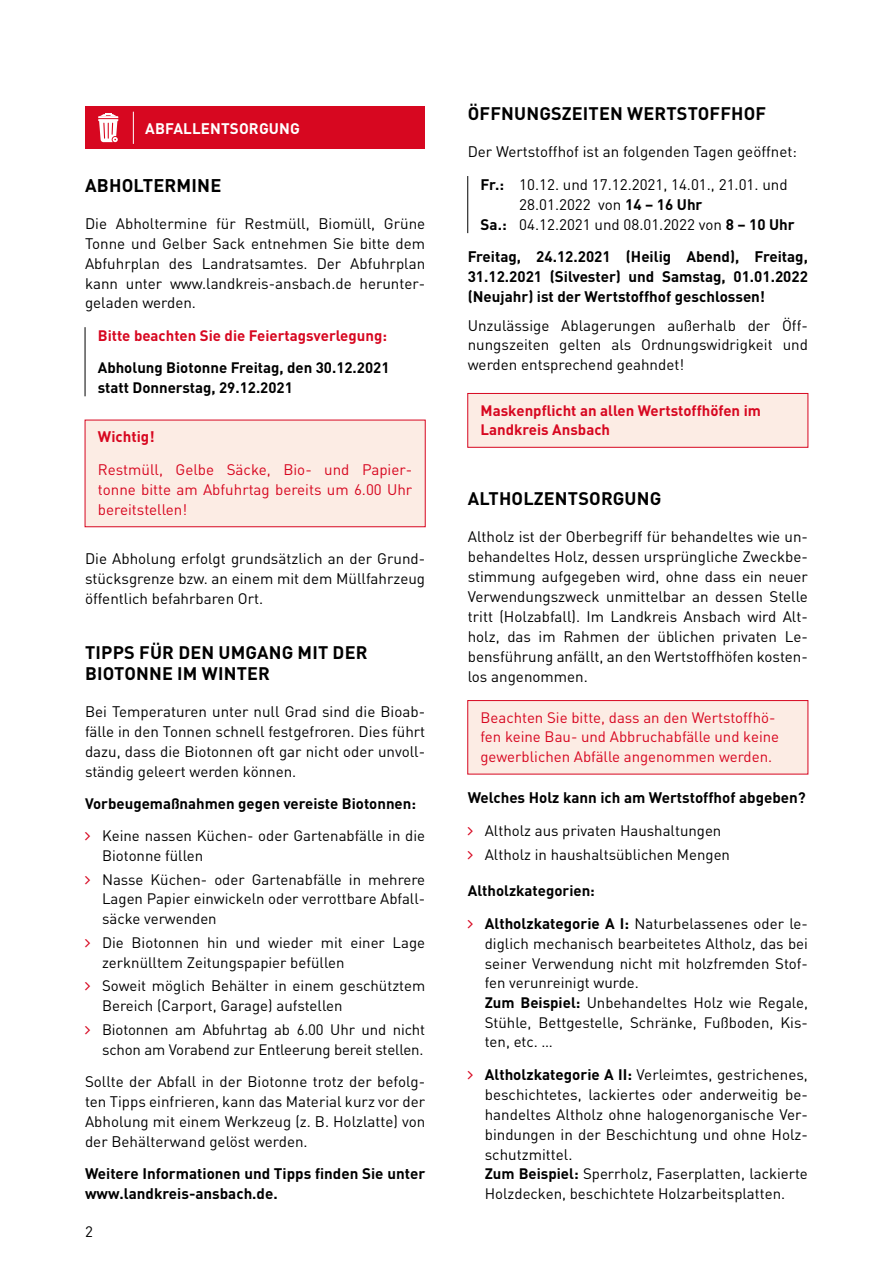
<style>
.page{position:relative;width:893px;height:1263px;background:#fff}
.page>*{position:absolute;margin:0;border:0;box-sizing:border-box;transform-origin:0 0}
.t1{font:700 18.15px "DIN Pro";letter-spacing:.01em;color:#000}
.t2{font:700 18px/21.1px "DIN Pro";letter-spacing:.01em;color:#000}
.t3{font:15.15px/20px "DIN Pro";color:#000;text-align:justify}
.t4{font:700 15.15px/20px "DIN Pro";color:#000}
.t5{font:15.15px/19.8px "DIN Pro";color:#d70720}
.t6{font:700 15.15px "DIN Pro";letter-spacing:.01em;color:#fff}
.t7{font:700 15.15px "DIN Pro";color:#d70720}
.t8{font:15px/19.6px "DIN Pro";color:#000}
.t9{font:15px/19.6px "DIN Pro";color:#d70720}
.t10{font:700 15px/19.6px "DIN Pro";color:#000}
.t11{font:700 15px/19.6px "DIN Pro";color:#d70720}
.s1{font-weight:700}
.s2{font-weight:700;font-size:15.15px}
</style>
<div class="page">
<hr style="left:85px;top:327px;width:1px;height:69px;background:#000">
<div style="left:85px;top:420px;width:340px;height:107px;background:#fcece4"></div>
<div style="left:85px;top:106px;width:340px;height:43px;background:#d70720"></div>
<hr style="left:133px;top:112px;width:1px;height:32px;background:#fff">
<svg style="left:98px;top:113px;width:20px;height:29px"></svg>
<hr style="left:467px;top:176px;width:1px;height:57px;background:#000">
<div style="left:467px;top:393px;width:341px;height:54px;background:#fcece4;border:1px solid #d70720"></div>
<div style="left:467px;top:700px;width:341px;height:74px;background:#fcece4;border:1px solid #d70720"></div>
<p class="t6" style="left:145px;top:118px;width:156px">ABFALLENTSORGUNG</p>
<p class="t1" style="left:85px;top:173px;width:138px">ABHOLTERMINE</p>
<p class="t3" style="left:85px;top:213px;width:342px">Die Abholtermine für Restmüll, Biomüll, Grüne Tonne und Gelber Sack entnehmen Sie bitte dem Abfuhrplan des Landratsamtes. Der Abfuhrplan kann unter www.landkreis-ansbach.de herunter&shy;geladen werden.</p>
<p class="t11" style="left:98px;top:325px;width:291px">Bitte beachten Sie die Feiertagsverlegung:</p>
<p class="t10" style="left:98px;top:357px;width:293px">Abholung Biotonne Freitag, den 30.12.2021 statt Donnerstag, 29.12.2021</p>
<p class="t7" style="left:98px;top:427px;width:58px">Wichtig!</p>
<p class="t5" style="left:98px;top:459px;width:316px">Restmüll, Gelbe Säcke, Bio- und Papier&shy;tonne bitte am Abfuhrtag bereits um 6.00 Uhr bereitstellen!</p>
<p class="t3" style="left:85px;top:548px;width:342px">Die Abholung erfolgt grundsätzlich an der Grund&shy;stücksgrenze bzw. an einem mit dem Müllfahrzeug öffentlich befahrbaren Ort.</p>
<p class="t2" style="left:85px;top:641px;width:284px">TIPPS FÜR DEN UMGANG MIT DER<br>BIOTONNE IM WINTER</p>
<p class="t3" style="left:85px;top:701px;width:342px">Bei Temperaturen unter null Grad sind die Bioab&shy;fälle in den Tonnen schnell festgefroren. Dies führt dazu, dass die Biotonnen oft gar nicht oder unvoll&shy;ständig geleert werden können.</p>
<p class="t10" style="left:85px;top:793px;width:332px">Vorbeugemaßnahmen gegen vereiste Biotonnen:</p>
<p class="t8" style="left:102px;top:825px;width:325px">Keine nassen Küchen- oder Gartenabfälle in die<br>Biotonne füllen</p>
<p class="t8" style="left:102px;top:869px;width:325px;text-align:justify">Nasse Küchen- oder Gartenabfälle in mehrere Lagen Papier einwickeln oder verrottbare Abfall&shy;säcke verwenden</p>
<p class="t8" style="left:102px;top:932px;width:325px">Die Biotonnen hin und wieder mit einer Lage zerknülltem Zeitungspapier befüllen</p>
<p class="t8" style="left:102px;top:975px;width:325px">Soweit möglich Behälter in einem geschütztem<br>Bereich (Carport, Garage) aufstellen</p>
<p class="t8" style="left:102px;top:1019px;width:325px">Biotonnen am Abfuhrtag ab 6.00 Uhr und nicht schon am Vorabend zur Entleerung bereit stellen.</p>
<p class="t3" style="left:85px;top:1071px;width:342px">Sollte der Abfall in der Biotonne trotz der befolg&shy;ten Tipps einfrieren, kann das Material kurz vor der Abholung mit einem Werkzeug (z. B. Holzlatte) von der Behälterwand gelöst werden.</p>
<p class="t4" style="left:85px;top:1163px;width:342px">Weitere Informationen und Tipps finden Sie unter www.landkreis-ansbach.de.</p>
<p class="t8" style="left:85px;top:1221px;width:9px">2</p>
<p class="t2" style="left:468px;top:102px;width:300px">ÖFFNUNGSZEITEN WERTSTOFFHOF</p>
<p class="t3" style="left:468px;top:134px;width:331px;line-height:32.8px;text-align:center">Der Wertstoffhof ist an folgenden Tagen geöffnet:<br><span class="s1">Fr.:</span> 10.12. und 17.12.2021, 14.01., 21.01. und</p>
<p class="t3" style="left:481px;top:194px;width:316px;text-indent:39px">28.01.2022 von <span class="s1">14 – 16 Uhr<br>Sa.:</span> 04.12.2021 und 08.01.2022 von <span class="s1">8 – 10 Uhr</span></p>
<p class="t4" style="left:468px;top:246px;width:342px;text-align:justify">Freitag, 24.12.2021 (Heilig Abend), Freitag, 31.12.2021 (Silvester) und Samstag, 01.01.2022 (Neujahr) ist der Wertstoffhof geschlossen!</p>
<p class="t3" style="left:468px;top:314px;width:342px">Unzulässige Ablagerungen außerhalb der Öff&shy;nungszeiten gelten als Ordnungswidrigkeit und werden entsprechend geahndet!</p>
<p class="t11" style="left:480px;top:400px;width:282px">Maskenpflicht an allen Wertstoffhöfen im<br>Landkreis Ansbach</p>
<p class="t2" style="left:468px;top:487px;width:195px">ALTHOLZENTSORGUNG</p>
<p class="t3" style="left:468px;top:526px;width:342px">Altholz ist der Oberbegriff für behandeltes wie un&shy;behandeltes Holz, dessen ursprüngliche Zweckbe&shy;stimmung aufgegeben wird, ohne dass ein neuer Verwendungszweck unmittelbar an dessen Stelle tritt (Holzabfall). Im Landkreis Ansbach wird Alt&shy;holz, das im Rahmen der üblichen privaten Le&shy;bensführung anfällt, an den Wertstoffhöfen kosten&shy;los angenommen.</p>
<p class="t9" style="left:480px;top:707px;width:300px">Beachten Sie bitte, dass an den Wertstoffhö&shy;fen keine Bau- und Abbruchabfälle und keine gewerblichen Abfälle angenommen werden.</p>
<p class="t4" style="left:468px;top:787px;width:340px">Welches Holz kann ich am Wertstoffhof abgeben?</p>
<p class="t8" style="left:485px;top:818px;width:247px;line-height:24px">Altholz aus privaten Haushaltungen<br>Altholz in haushaltsüblichen Mengen</p>
<p class="t8" style="left:485px;top:874px;width:325px;line-height:32.7px;text-indent:-17px"><span class="s1">Altholzkategorien:<br></span><span class="s2">Altholzkategorie A I:</span> Naturbelassenes oder le-</p>
<p class="t8" style="left:485px;top:933px;width:325px">diglich mechanisch bearbeitetes Altholz, das bei seiner Verwendung nicht mit holzfremden Stof&shy;fen verunreinigt wurde.<br><span class="s1">Zum Beispiel:</span> Unbehandeltes Holz wie Regale, Stühle, Bettgestelle, Schränke, Fußboden, Kis&shy;ten, etc. …</p>
<p class="t3" style="left:485px;top:1064px;width:325px"><span class="s1">Altholzkategorie A II:</span> Verleimtes, gestrichenes, beschichtetes, lackiertes oder anderweitig be&shy;handeltes Altholz ohne halogenorganische Ver&shy;bindungen in der Beschichtung und ohne Holz&shy;schutzmittel.</p>
<p class="t8" style="left:485px;top:1163px;width:325px"><span class="s1">Zum Beispiel:</span> Sperrholz, Faserplatten, lackierte<br>Holzdecken, beschichtete Holzarbeitsplatten.</p>
</div>
